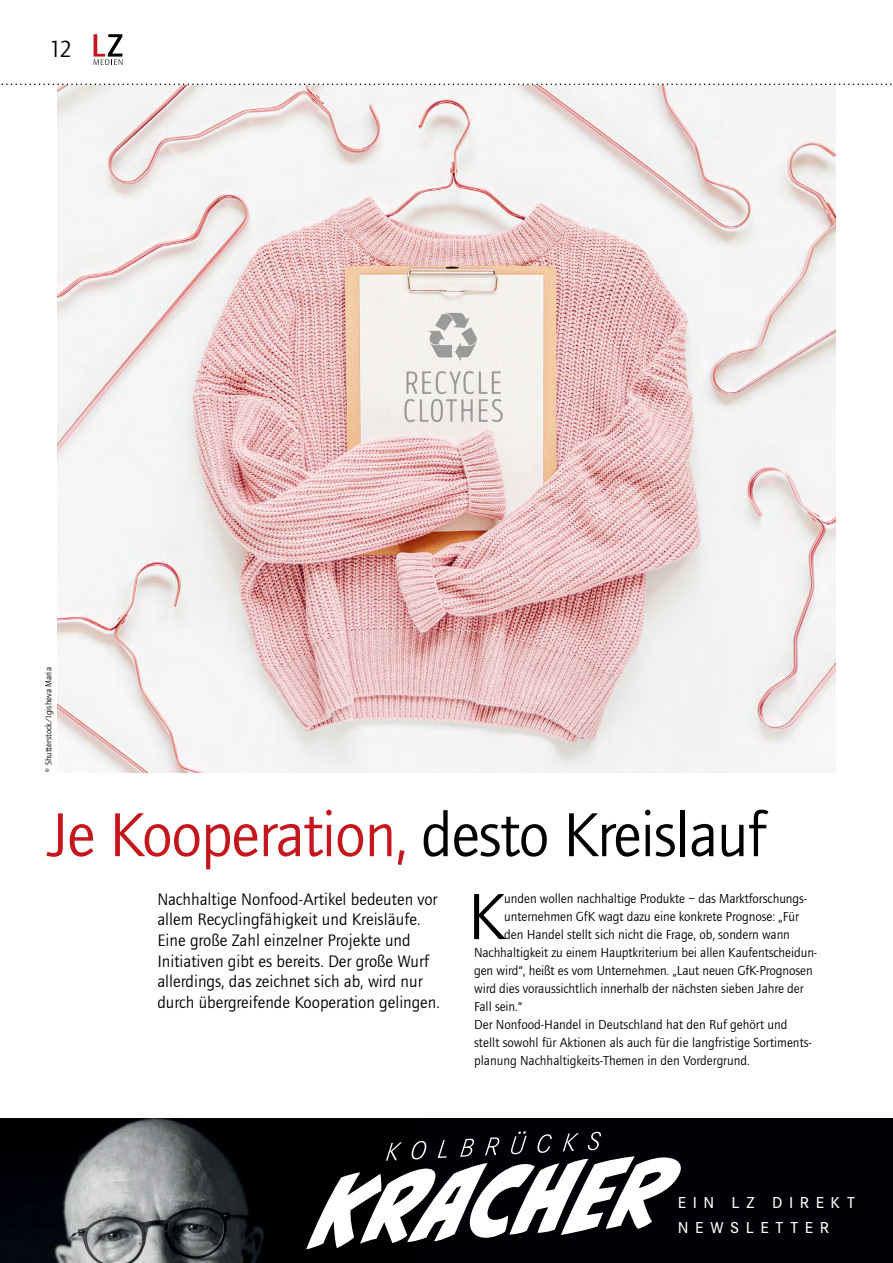
<style>
.page{position:relative;width:893px;height:1263px;background:#fff}
.page>*{position:absolute;margin:0;border:0;box-sizing:border-box;transform-origin:0 0}
.Copy_Initial{font:67.5px "Foundry Journal";color:#000}
.Headline{font:64.2px "Foundry Journal";letter-spacing:-.02em;color:#c4161c}
.t1{font:24px "Foundry Journal";color:#000}
.Vorspann{font:17.25px/20.7px "Foundry Journal";color:#000}
.t2{font:500 16.5px/24.2px "Corporate S Pro";letter-spacing:.4em;color:#fff}
.Copy_Initial-2{font:13.5px "Foundry Journal";letter-spacing:-.005em;color:#000}
.Copy{font:13.5px/18px "Foundry Journal";color:#000}
.Fotocredit{font:9px "Foundry Journal";color:#000}
.s1{color:#000}
</style>
<div class="page">
<svg style="left:1px;top:84px;width:891px;height:1px"></svg>
<svg style="left:94px;top:34px;width:28px;height:31px"></svg>
<div style="left:0;top:1118px;width:893px;height:145px;background:#000005"></div>
<img style="left:0;top:1118px;width:264px;height:145px">
<div style="left:677px;top:1195px;width:181px;height:41px;background:#000"></div>
<svg style="left:306px;top:1131px;width:375px;height:119px"></svg>
<hr style="left:892px;top:1118px;width:1px;height:145px;background:#fff">
<img style="left:57px;top:85px;width:779px;height:688px">
<h3 class="t1" style="left:49px;top:36px;width:25px">12</h3>
<p class="Fotocredit" style="left:43px;top:773px;width:107px;rotate:-90deg">© Shutterstock/Igisheva Maria</p>
<p class="Headline" style="left:47px;top:800px;width:720px">Je Kooperation, <span class="s1">desto Kreislauf</span></p>
<p class="Vorspann" style="left:157px;top:889px;width:284px">Nachhaltige Nonfood-Artikel bedeuten vor allem Recyclingfähigkeit und Kreisläufe.<br>Eine große Zahl einzelner Projekte und Initiativen gibt es bereits. Der große Wurf allerdings, das zeichnet sich ab, wird nur durch übergreifende Kooperation gelingen.</p>
<p class="Copy_Initial" style="left:468px;top:880px;width:38px">K</p>
<p class="Copy_Initial-2" style="left:504px;top:891px;width:304px">unden wollen nachhaltige Produkte – das Marktforschungs-</p>
<p class="Copy_Initial-2" style="left:504px;top:909px;width:296px">unternehmen GfK wagt dazu eine konkrete Prognose: „Für</p>
<p class="Copy_Initial-2" style="left:504px;top:927px;width:287px">den Handel stellt sich nicht die Frage, ob, sondern wann</p>
<p class="Copy_Initial-2" style="left:474px;top:945px;width:345px">Nachhaltigkeit zu einem Hauptkriterium bei allen Kaufentscheidun-</p>
<p class="Copy_Initial-2" style="left:474px;top:963px;width:340px">gen wird“, heißt es vom Unternehmen. „Laut neuen GfK-Prognosen</p>
<p class="Copy_Initial-2" style="left:474px;top:981px;width:331px">wird dies voraussichtlich innerhalb der nächsten sieben Jahre der</p>
<p class="Copy_Initial-2" style="left:474px;top:999px;width:50px">Fall sein.“</p>
<p class="Copy" style="left:474px;top:1016px;width:339px">Der Nonfood-Handel in Deutschland hat den Ruf gehört und stellt sowohl für Aktionen als auch für die langfristige Sortiments&shy;planung Nachhaltigkeits-Themen in den Vordergrund.</p>
<p class="t2" style="left:678px;top:1189px;width:179px">EIN LZ DIREKT<br>NEWSLETTER</p>
</div>
